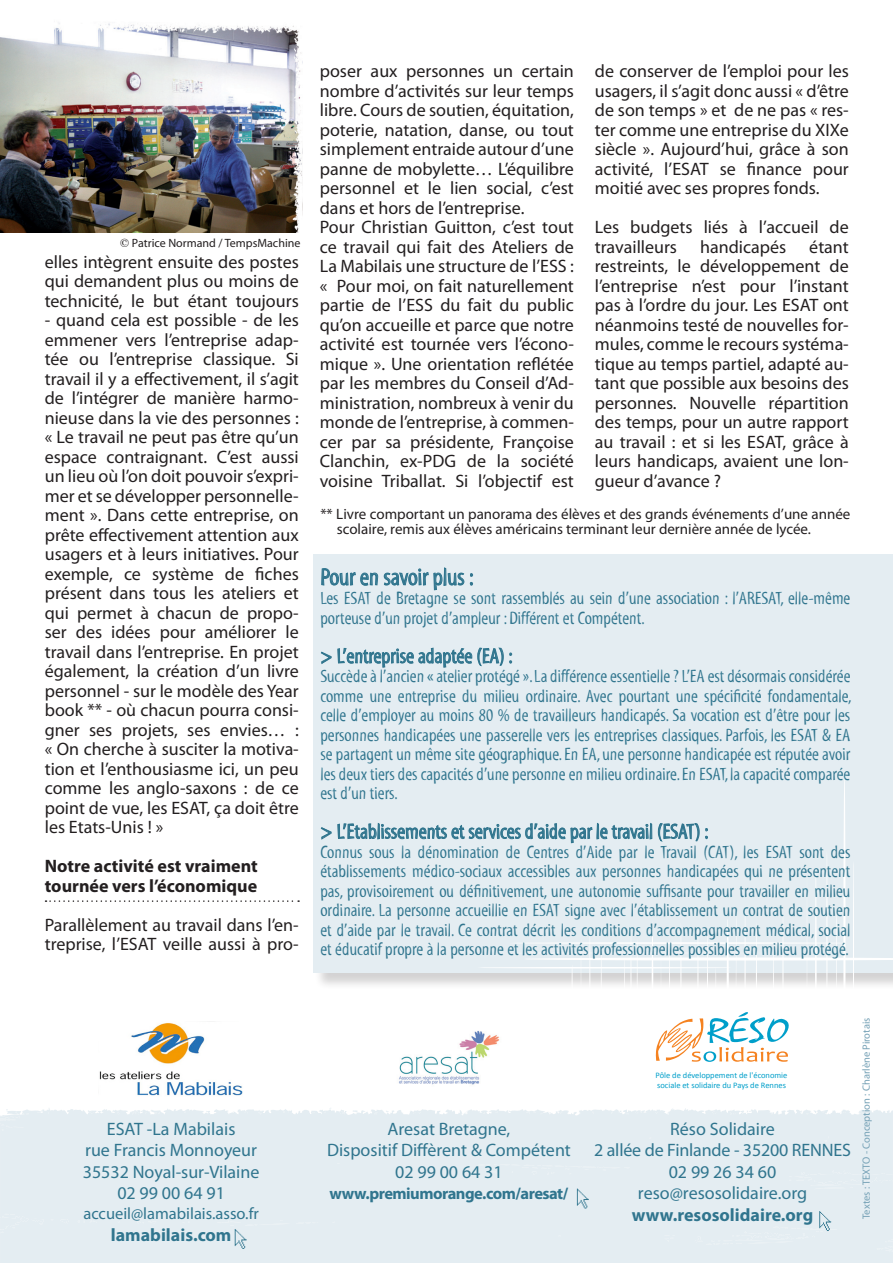
<style>
.page{position:relative;width:893px;height:1263px;background:#fff}
.page>*{position:absolute;margin:0;border:0;box-sizing:border-box;transform-origin:0 0}
.paragraphe_encadré{font:24px "Myriad Std Tilt";color:#30758e}
.paragraphe_encadré-2{font:21px "Myriad Std Tilt";color:#30758e}
.paragraphe{font:18px/19.5px "Myriad Pro";color:#231f20;text-align:justify}
.paragraphe_encadré-3{font:18px/19.5px "Myriad Std Tilt";color:#30758e;text-align:justify}
.t1{font:18px "Myriad Pro";color:#30758e}
.soustitres___filets{font:700 18px/19.5px "Myriad Pro";color:#231f20}
.t2{font:700 18px "Myriad Pro";color:#30758e}
.t3{font:700 16.5px "Myriad Pro";letter-spacing:-.03em;color:#30758e}
.t4{font:16.5px "Myriad Pro";color:#30758e}
.paragraphe-2{font:15px/15px "Myriad Pro";color:#231f20}
.t5{font:12px "Myriad Pro";color:#231f20}
.t6{font:10.5px "Myriad Pro";color:#75a1b6}
.t7{font:8.4px/9.9px "Calibri";color:#009fca}
.s1{font-family:"Times"}
</style>
<div class="page">
<div style="left:313px;top:554px;width:580px;height:418px;background:#e4edf2"></div>
<hr style="left:826px;top:851px;width:1px;height:170px;background:#fff;border-radius:50%">
<hr style="left:843px;top:771px;width:2px;height:340px;background:#fff;border-radius:50%">
<hr style="left:477px;top:967px;width:255px;height:1px;background:#fff;border-radius:50%">
<svg style="left:46px;top:900px;width:253px;height:2px"></svg>
<svg style="left:321px;top:567px;width:191px;height:101px"></svg>
<svg style="left:320px;top:823px;width:388px;height:21px"></svg>
<img style="left:399px;top:1030px;width:101px;height:55px">
<img style="left:0;top:23px;width:303px;height:209px">
<img style="left:99px;top:1023px;width:144px;height:73px">
<div style="left:0;top:1108px;width:893px;height:155px;background:#e4edf2"></div>
<svg style="left:340px;top:1111px;width:5px;height:3px"></svg>
<svg style="left:154px;top:1112px;width:6px;height:2px"></svg>
<svg style="left:323px;top:1108px;width:8px;height:5px"></svg>
<svg style="left:413px;top:1111px;width:8px;height:3px"></svg>
<svg style="left:0;top:1109px;width:29px;height:22px"></svg>
<svg style="left:822px;top:1136px;width:7px;height:9px"></svg>
<div style="left:477px;top:1163px;width:153px;height:12px;background:#e4edf2"></div>
<svg style="left:133px;top:1214px;width:23px;height:11px"></svg>
<svg style="left:77px;top:1216px;width:27px;height:8px"></svg>
<svg style="left:112px;top:1214px;width:12px;height:9px"></svg>
<svg style="left:0;top:1213px;width:44px;height:20px"></svg>
<svg style="left:558px;top:1234px;width:4px;height:3px"></svg>
<svg style="left:661px;top:1234px;width:16px;height:8px"></svg>
<svg style="left:132px;top:1111px;width:15px;height:4px"></svg>
<svg style="left:509px;top:860px;width:384px;height:255px"></svg>
<div style="left:789px;top:1169px;width:104px;height:20px;background:#e4edf2"></div>
<svg style="left:876px;top:1239px;width:17px;height:13px"></svg>
<div style="left:217px;top:1220px;width:101px;height:29px;background:#e4edf2"></div>
<div style="left:695px;top:1211px;width:143px;height:34px;background:#e4edf2"></div>
<svg style="left:577px;top:1188px;width:12px;height:20px"></svg>
<p class="t5" style="left:120px;top:235px;width:182px"><span class="s1">©</span> Patrice Normand / TempsMachine</p>
<p class="paragraphe" style="left:45px;top:252px;width:256px">elles intègrent ensuite des postes qui demandent plus ou moins de technicité, le but étant toujours</p>
<p class="paragraphe" style="left:45px;top:310px;width:256px">- quand cela est possible - de les emmener vers l’entreprise adap&shy;tée ou l’entreprise classique. Si travail il y a effectivement, il s’agit de l’intégrer de manière harmo&shy;nieuse dans la vie des personnes : « Le travail ne peut pas être qu’un espace contraignant. C’est aussi un lieu où l’on doit pouvoir s’expri&shy;mer et se développer personnelle&shy;ment ». Dans cette entreprise, on prête effectivement attention aux usagers et à leurs initiatives. Pour exemple, ce système de fiches présent dans tous les ateliers et qui permet à chacun de propo&shy;ser des idées pour améliorer le travail dans l’entreprise. En projet également, la création d’un livre personnel - sur le modèle des Year book ** - où chacun pourra consi&shy;gner ses projets, ses envies… : « On cherche à susciter la motiva&shy;tion et l’enthousiasme ici, un peu comme les anglo-saxons : de ce point de vue, les ESAT, ça doit être les Etats-Unis ! »</p>
<p class="soustitres___filets" style="left:45px;top:856px;width:214px">Notre activité est vraiment tournée vers l’économique</p>
<p class="paragraphe" style="left:45px;top:915px;width:256px">Parallèlement au travail dans l’en&shy;treprise, l’ESAT veille aussi à pro-</p>
<p class="paragraphe" style="left:320px;top:61px;width:256px">poser aux personnes un certain nombre d’activités sur leur temps libre. Cours de soutien, équitation, poterie, natation, danse, ou tout simplement entraide autour d’une panne de mobylette… L’équilibre personnel et le lien social, c’est dans et hors de l’entreprise.</p>
<p class="paragraphe" style="left:320px;top:217px;width:256px">Pour Christian Guitton, c’est tout ce travail qui fait des Ateliers de La Mabilais une structure de l’ESS : « Pour moi, on fait naturellement partie de l’ESS du fait du public qu’on accueille et parce que notre activité est tournée vers l’écono&shy;mique ». Une orientation reflétée par les membres du Conseil d’Ad&shy;ministration, nombreux à venir du monde de l’entreprise, à commen&shy;cer par sa présidente, Françoise Clanchin, ex-PDG de la société voisine Triballat. Si l’objectif est</p>
<p class="paragraphe" style="left:595px;top:61px;width:255px">de conserver de l’emploi pour les usagers, il s’agit donc aussi « d’être de son temps » et de ne pas « res&shy;ter comme une entreprise du XIXe siècle ». Aujourd’hui, grâce à son activité, l’ESAT se finance pour moitié avec ses propres fonds.</p>
<p class="paragraphe" style="left:595px;top:217px;width:255px">Les budgets liés à l’accueil de travailleurs</p>
<p class="paragraphe" style="left:700px;top:237px;width:88px">handicapés</p>
<p class="paragraphe" style="left:595px;top:237px;width:255px;text-indent:214px">étant restreints, le développement de l’entreprise n’est pour l’instant pas à l’ordre du jour. Les ESAT ont néanmoins testé de nouvelles for&shy;mules, comme le recours systéma&shy;tique au temps partiel, adapté au&shy;tant que possible aux besoins des personnes. Nouvelle répartition des temps, pour un autre rapport au travail : et si les ESAT, grâce à leurs handicaps, avaient une lon&shy;gueur d’avance ?</p>
<p class="paragraphe-2" style="left:337px;top:506px;width:515px;text-indent:-16px">** Livre comportant un panorama des élèves et des grands événements d’une année scolaire, remis aux élèves américains terminant leur dernière année de lycée.</p>
<p class="paragraphe_encadré" style="left:320px;top:564px;width:155px">Pour en savoir plus :</p>
<p class="paragraphe_encadré-3" style="left:320px;top:589px;width:532px">Les ESAT de Bretagne se sont rassemblés au sein d’une association : l’ARESAT, elle-même porteuse d’un projet d’ampleur : Différent et Compétent.</p>
<p class="paragraphe_encadré-2" style="left:320px;top:644px;width:194px">&gt; L’entreprise adaptée (EA) :</p>
<p class="paragraphe_encadré-3" style="left:320px;top:667px;width:533px">Succède à l’ancien « atelier protégé ». La différence essentielle ? L’EA est désormais considérée comme une entreprise du milieu ordinaire. Avec pourtant une spécificité fondamentale, celle d’employer au moins 80 % de travailleurs handicapés. Sa vocation est d’être pour les personnes handicapées une passerelle vers les entreprises classiques. Parfois, les ESAT &amp; EA se partagent un même site géographique. En EA, une personne handicapée est réputée avoir les deux tiers des capacités d’une personne en milieu ordinaire. En ESAT, la capacité comparée est d’un tiers.</p>
<p class="paragraphe_encadré-2" style="left:320px;top:820px;width:390px">&gt; L’Etablissements et services d’aide par le travail (ESAT) :</p>
<p class="paragraphe_encadré-3" style="left:320px;top:842px;width:532px">Connus sous la dénomination de Centres d’Aide par le Travail (CAT), les ESAT sont des établissements médico-sociaux accessibles aux personnes handicapées qui ne présentent pas, provisoirement ou définitivement, une autonomie suffisante pour travailler en milieu ordinaire. La personne accueillie en ESAT signe avec l’établissement un contrat de soutien et d’aide par le travail. Ce contrat décrit les conditions d’accompagnement médical, social et éducatif propre à la personne et les activités professionnelles possibles en milieu protégé.</p>
<p class="t1" style="left:107px;top:1117px;width:130px">ESAT -La Mabilais</p>
<p class="t1" style="left:85px;top:1139px;width:173px">rue Francis Monnoyeur</p>
<p class="t1" style="left:83px;top:1161px;width:178px">35532 Noyal-sur-Vilaine</p>
<p class="t1" style="left:117px;top:1182px;width:109px">02 99 00 64 91</p>
<p class="t4" style="left:83px;top:1203px;width:177px">accueil@lamabilais.asso.fr</p>
<p class="t2" style="left:111px;top:1223px;width:122px">lamabilais.com</p>
<p class="t1" style="left:388px;top:1117px;width:124px">Aresat Bretagne,</p>
<p class="t1" style="left:327px;top:1139px;width:245px">Dispositif Diffèrent &amp; Compétent</p>
<p class="t1" style="left:395px;top:1161px;width:109px">02 99 00 64 31</p>
<p class="t3" style="left:330px;top:1183px;width:240px">www.premiumorange.com/aresat/</p>
<p class="t7" style="left:656px;top:1070px;width:133px">Pôle de développement de l'économie sociale et solidaire du Pays de Rennes</p>
<p class="t1" style="left:670px;top:1117px;width:106px">Réso Solidaire</p>
<p class="t1" style="left:594px;top:1139px;width:258px">2 allée de Finlande - 35200 RENNES</p>
<p class="t1" style="left:669px;top:1161px;width:109px">02 99 26 34 60</p>
<p class="t1" style="left:638px;top:1182px;width:171px">reso@resosolidaire.org</p>
<p class="t2" style="left:632px;top:1203px;width:183px">www.resosolidaire.org</p>
<p class="t6" style="left:860px;top:1219px;width:203px;rotate:-90deg">Textes : TEXTO - Conception : Charlène Pirotais</p>
</div>
